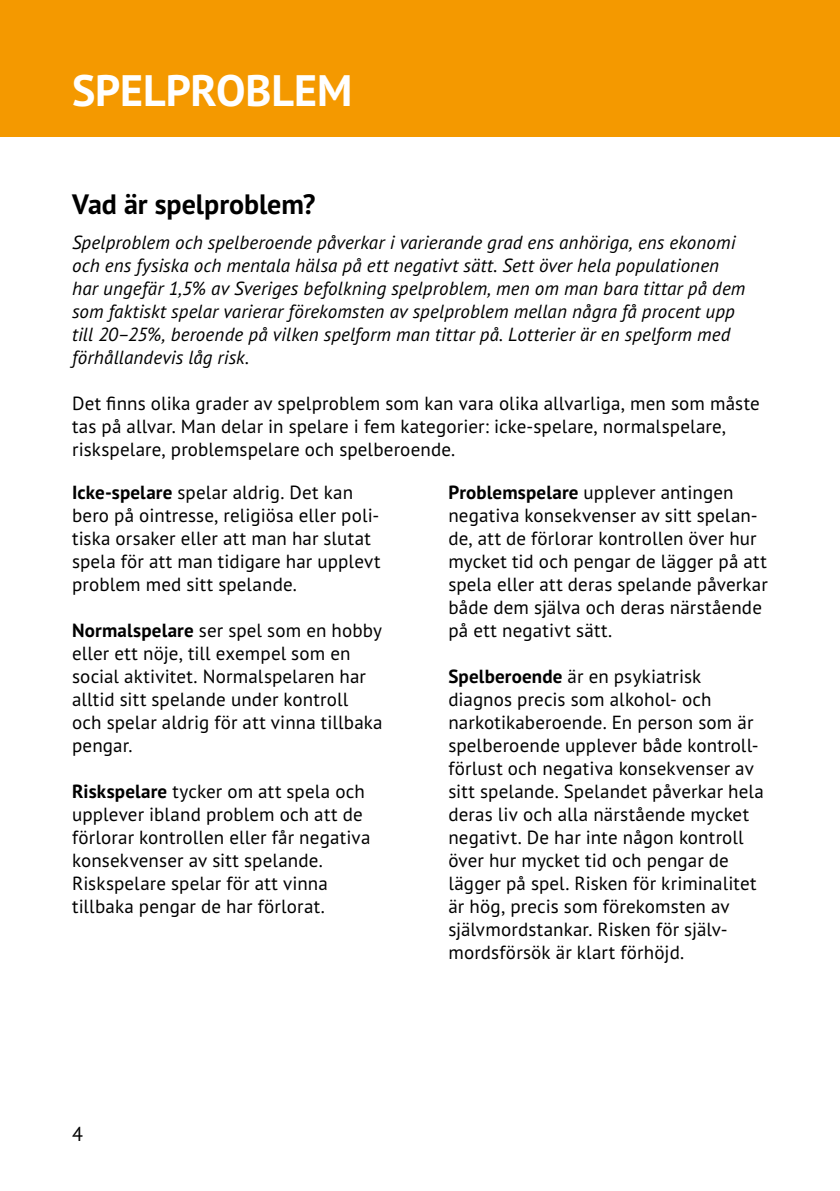
<style>
.page{position:relative;width:840px;height:1191px;background:#fff}
.page>*{position:absolute;margin:0;border:0;box-sizing:border-box;transform-origin:0 0}
.Rubrik_1{font:700 44px "PT Sans Pro";color:#fff}
.Rubrik_2{font:700 28px "PT Sans Pro";letter-spacing:-.005em;color:#000}
.t1{font:20px "PT Sans Pro";color:#000}
.Brödtext{font:19px/23px "PT Sans Pro";letter-spacing:.005em;color:#000}
.Ingress{font:italic 19px/23px "PT Sans Pro";letter-spacing:.005em;color:#000}
.Rubrik_3{font:19px/23px "PT Sans Pro";letter-spacing:.005em;color:#000}
.s1{font-weight:700}
</style>
<div class="page">
<div style="left:0;top:0;width:839px;height:136px;background:#f49900"></div>
<p class="Rubrik_1" style="left:72px;top:61px;width:282px">SPELPROBLEM</p>
<p class="Rubrik_2" style="left:72px;top:186px;width:245px">Vad är spelproblem?</p>
<p class="Ingress" style="left:72px;top:230px;width:674px">Spelproblem och spelberoende påverkar i varierande grad ens anhöriga, ens ekonomi och ens fysiska och mentala hälsa på ett negativt sätt. Sett över hela populationen har ungefär 1,5% av Sveriges befolkning spelproblem, men om man bara tittar på dem som faktiskt spelar varierar förekomsten av spelproblem mellan några få procent upp till 20–25%, beroende på vilken spelform man tittar på. Lotterier är en spelform med förhållandevis låg risk.</p>
<p class="Brödtext" style="left:72px;top:391px;width:689px">Det finns olika grader av spelproblem som kan vara olika allvarliga, men som måste tas på allvar. Man delar in spelare i fem kategorier: icke-spelare, normalspelare, riskspelare, problemspelare och spelberoende.</p>
<p class="Rubrik_3" style="left:72px;top:480px;width:310px"><span class="s1">Icke-spelare</span> spelar aldrig. Det kan bero på ointresse, religiösa eller poli&shy;tiska orsaker eller att man har slutat spela för att man tidigare har upplevt problem med sitt spelande.</p>
<p class="Brödtext" style="left:72px;top:618px;width:312px"><span class="s1">Normalspelare</span> ser spel som en hobby eller ett nöje, till exempel som en social aktivitet. Normalspelaren har alltid sitt spelande under kontroll<br>och spelar aldrig för att vinna tillbaka pengar.</p>
<p class="Brödtext" style="left:72px;top:779px;width:300px"><span class="s1">Riskspelare</span> tycker om att spela och upplever ibland problem och att de förlorar kontrollen eller får negativa konsekvenser av sitt spelande.<br>Riskspelare spelar för att vinna tillbaka pengar de har förlorat.</p>
<p class="Brödtext" style="left:448px;top:480px;width:321px"><span class="s1">Problemspelare</span> upplever antingen negativa konsekvenser av sitt spelan&shy;de, att de förlorar kontrollen över hur mycket tid och pengar de lägger på att spela eller att deras spelande påverkar både dem själva och deras närstående på ett negativt sätt.</p>
<p class="Brödtext" style="left:448px;top:664px;width:317px"><span class="s1">Spelberoende</span> är en psykiatrisk diagnos precis som alkohol- och narkotikaberoende. En person som är spelberoende upplever både kontroll&shy;förlust och negativa konsekvenser av sitt spelande. Spelandet påverkar hela deras liv och alla närstående mycket negativt. De har inte någon kontroll över hur mycket tid och pengar de lägger på spel. Risken för kriminalitet är hög, precis som förekomsten av självmordstankar. Risken för själv&shy;mordsförsök är klart förhöjd.</p>
<p class="t1" style="left:72px;top:1121px;width:12px">4</p>
</div>
